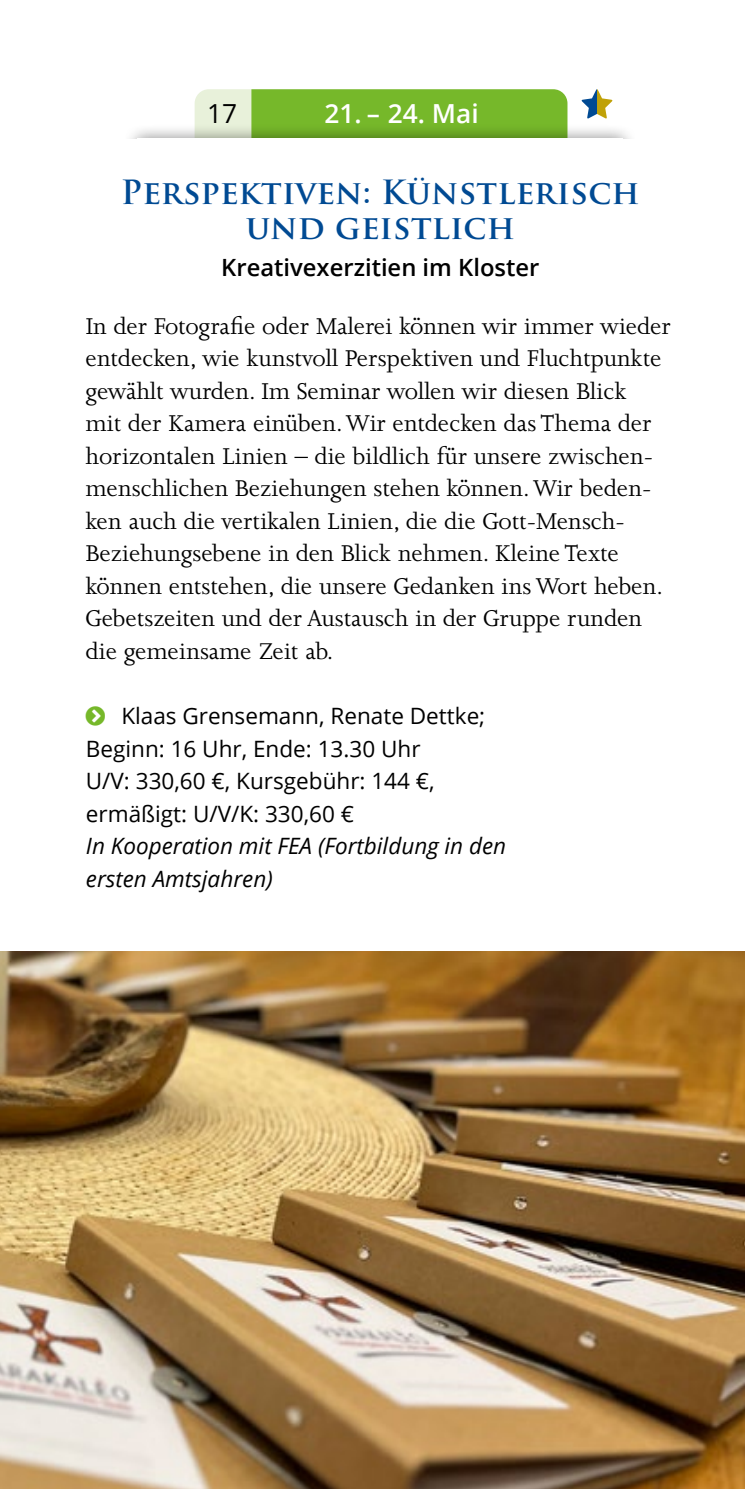
<style>
.page{position:relative;width:745px;height:1489px;background:#fff}
.page>*{position:absolute;margin:0;border:0;box-sizing:border-box;transform-origin:0 0}
.t1{font:700 32.5px/35px "Trajan Pro";letter-spacing:.01em;color:#004a93;text-align:center}
.t2{font:26.25px/32.5px "Joanna MT Std";color:#000}
.t3{font:600 26.25px "Open Sans";color:#fff}
.t4{font:26.25px "Open Sans";color:#000}
.t5{font:600 23.75px "Open Sans";color:#000}
.t6{font:22.5px/32.5px "Open Sans";color:#000}
.t7{font:italic 22.5px/32.5px "Open Sans";color:#000}
</style>
<div class="page">
<svg style="left:194px;top:89px;width:373px;height:35px;background:#88c147"></svg>
<div style="left:123px;top:124px;width:514px;height:97px;background:#000;opacity:.5"></div>
<div style="left:86px;top:139px;width:588px;height:493px;background:#fff"></div>
<svg style="left:581px;top:89px;width:31px;height:29px"></svg>
<img style="left:0;top:951px;width:744px;height:537px">
<p class="t4" style="left:207px;top:95px;width:32px">17</p>
<p class="t3" style="left:324px;top:95px;width:156px">21. – 24. Mai</p>
<p class="t1" style="left:121px;top:175px;width:520px">Perspektiven: Künstlerisch und geistlich</p>
<p class="t5" style="left:221px;top:251px;width:319px">Kreativexerzitien im Kloster</p>
<p class="t2" style="left:86px;top:310px;width:586px">In der Fotografie oder Malerei können wir immer wieder entdecken, wie kunstvoll Perspektiven und Fluchtpunkte gewählt wurden. Im Seminar wollen wir diesen Blick<br>mit der Kamera einüben. Wir entdecken das Thema der horizontalen Linien – die bildlich für unsere zwischen&shy;menschlichen Beziehungen stehen können. Wir beden&shy;ken auch die vertikalen Linien, die die Gott-Mensch-Beziehungsebene in den Blick nehmen. Kleine Texte können entstehen, die unsere Gedanken ins Wort heben.<br>Gebetszeiten und der Austausch in der Gruppe runden die gemeinsame Zeit ab.</p>
<p class="t6" style="left:86px;top:699px;width:400px;text-indent:35px">Klaas Grensemann, Renate Dettke;<br>Beginn: 16 Uhr, Ende: 13.30 Uhr<br>U/V: 330,60 €, Kursgebühr: 144 €, ermäßigt: U/V/K: 330,60 €</p>
<p class="t7" style="left:86px;top:829px;width:421px">In Kooperation mit FEA (Fortbildung in den ersten Amtsjahren)</p>
</div>
